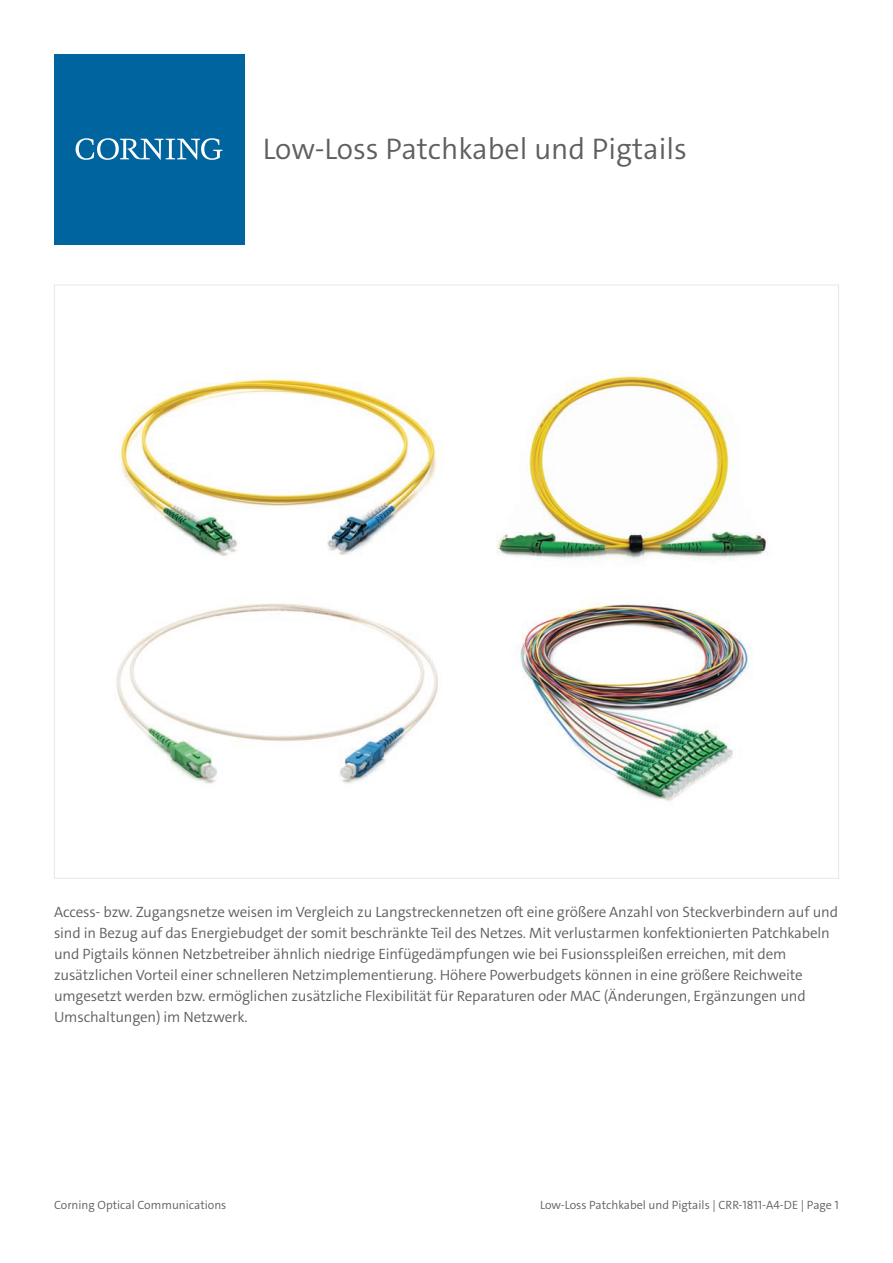
<style>
.page{position:relative;width:893px;height:1263px;background:#fff}
.page>*{position:absolute;margin:0;border:0;box-sizing:border-box;transform-origin:0 0}
.Standard_ohne_Silben{font:300 30px "The Sans C4 s";color:#5f5f62}
.t1{font:300 15px/21px "The Sans C4 s";letter-spacing:-.01em;color:#5f5f62}
.t2{font:300 12px "The Sans C4 s";color:#5f5f62}
</style>
<div class="page">
<img style="left:116px;top:603px;width:322px;height:181px">
<img style="left:517px;top:602px;width:234px;height:199px">
<img style="left:120px;top:377px;width:317px;height:180px">
<div style="left:54px;top:54px;width:190px;height:190px;background:#00649e"></div>
<svg style="left:75px;top:138px;width:147px;height:22px"></svg>
<img style="left:497px;top:376px;width:269px;height:185px">
<p class="Standard_ohne_Silben" style="left:263px;top:130px;width:426px">Low-Loss Patchkabel und Pigtails</p>
<p class="t1" style="left:54px;top:901px;width:786px">Access- bzw. Zugangsnetze weisen im Vergleich zu Langstreckennetzen oft eine größere Anzahl von Steckverbindern auf und sind in Bezug auf das Energiebudget der somit beschränkte Teil des Netzes. Mit verlustarmen konfektionierten Patchkabeln und Pigtails können Netzbetreiber ähnlich niedrige Einfügedämpfungen wie bei Fusionsspleißen erreichen, mit dem zusätzlichen Vorteil einer schnelleren Netzimplementierung. Höhere Powerbudgets können in eine größere Reichweite umgesetzt werden bzw. ermöglichen zusätzliche Flexibilität für Reparaturen oder MAC (Änderungen, Ergänzungen und Umschaltungen) im Netzwerk.</p>
<p class="t2" style="left:54px;top:1197px;width:174px">Corning Optical Communications</p>
<p class="t2" style="left:540px;top:1197px;width:300px">Low-Loss Patchkabel und Pigtails | CRR-1811-A4-DE | Page 1</p>
</div>
